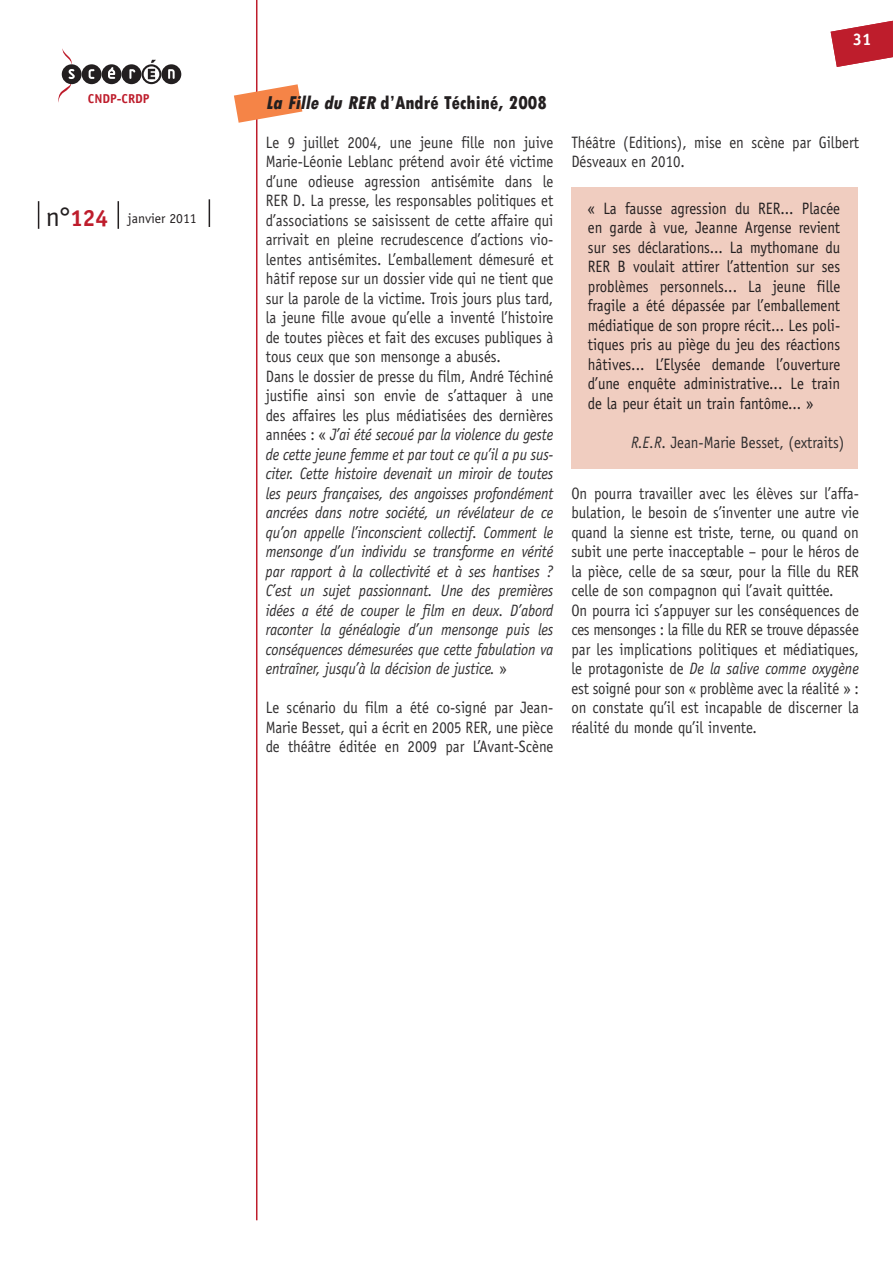
<style>
.page{position:relative;width:893px;height:1263px;background:#fff}
.page>*{position:absolute;margin:0;border:0;box-sizing:border-box;transform-origin:0 0}
.t1{font:800 condensed 19.5px "Tw Cen";color:#231f20}
.t2{font:700 16.8px "Officina Sans Std";color:#fff}
.t3{font:16.5px/19.5px "Officina Sans Std";color:#312f30;scale:.9 1}
.t4{font:16.5px/19.5px "Officina Sans Std";color:#231f20;text-align:justify;scale:.9 1}
.t5{font:13.65px "Officina Sans Std";color:#231f20}
.t6{font:700 12.9px "Officina Sans Std";color:#be1d2c}
.s1{font-size:27.3px}
.s2{font-weight:700;font-size:23.4px;color:#be1d2c}
.s3{font-style:italic}
</style>
<div class="page">
<hr style="left:256px;top:0;width:1px;height:1220px;background:#be1d2c">
<svg style="left:209px;top:199px;width:1px;height:28px"></svg>
<svg style="left:38px;top:201px;width:1px;height:28px"></svg>
<svg style="left:118px;top:201px;width:1px;height:28px"></svg>
<svg style="left:58px;top:48px;width:123px;height:55px"></svg>
<svg style="left:831px;top:21px;width:62px;height:46px"></svg>
<svg style="left:234px;top:84px;width:68px;height:39px"></svg>
<div style="left:571px;top:187px;width:286px;height:282px;background:#f0cdc0"></div>
<p class="t6" style="left:88px;top:90px;width:63px">CNDP-CRDP</p>
<p class="t5" style="left:46px;top:210px;width:152px"><span class="s1">n°</span><span class="s2">124</span> janvier 2011</p>
<p class="t2" style="left:853px;top:29px;width:20px">31</p>
<p class="t1" style="left:266px;top:92px;width:283px"><span class="s3">La Fille du RER</span> d’André Téchiné, 2008</p>
<p class="t3" style="left:266px;top:132px;width:321px">Le 9 juillet 2004, une jeune fille non juive Marie-Léonie Leblanc prétend avoir été victime d’une odieuse agression antisémite dans le RER D. La presse, les responsables politiques et d’associations se saisissent de cette affaire qui arrivait en pleine recrudescence d’actions vio&shy;lentes antisémites. L’emballement démesuré et hâtif repose sur un dossier vide qui ne tient que sur la parole de la victime. Trois jours plus tard, la jeune fille avoue qu’elle a inventé l’histoire de toutes pièces et fait des excuses publiques à tous ceux que son mensonge a abusés.<br>Dans le dossier de presse du film, André Téchiné justifie ainsi son envie de s’attaquer à une des affaires les plus médiatisées des dernières années : « <span class="s3">J’ai été secoué par la violence du geste de cette jeune femme et par tout ce qu’il a pu sus&shy;citer. Cette histoire devenait un miroir de toutes les peurs françaises, des angoisses profondément ancrées dans notre société, un révélateur de ce qu’on appelle l’inconscient collectif. Comment le mensonge d’un individu se transforme en vérité par rapport à la collectivité et à ses hantises ?<br>C’est un sujet passionnant. Une des premières idées a été de couper le film en deux. D’abord raconter la généalogie d’un mensonge puis les conséquences démesurées que cette fabulation va entraîner, jusqu’à la décision de justice.</span> »</p>
<p class="t3" style="left:266px;top:698px;width:321px;text-align:justify">Le scénario du film a été co-signé par Jean-Marie Besset, qui a écrit en 2005 RER, une pièce de théâtre éditée en 2009 par L’Avant-Scène</p>
<p class="t3" style="left:571px;top:132px;width:321px">Théâtre (Editions), mise en scène par Gilbert<br>Désveaux en 2010.</p>
<p class="t4" style="left:588px;top:198px;width:282px">« La fausse agression du RER... Placée en garde à vue, Jeanne Argense revient sur ses déclarations... La mythomane du RER B voulait attirer l’attention sur ses problèmes personnels... La jeune fille fragile a été dépassée par l’emballement médiatique de son propre récit... Les poli&shy;tiques pris au piège du jeu des réactions hâtives... L’Elysée demande l’ouverture d’une enquête administrative... Le train de la peur était un train fantôme... »</p>
<p class="t3" style="left:631px;top:432px;width:239px"><span class="s3">R.E.R</span>. Jean-Marie Besset, (extraits)</p>
<p class="t3" style="left:571px;top:483px;width:321px">On pourra travailler avec les élèves sur l’affa&shy;bulation, le besoin de s’inventer une autre vie quand la sienne est triste, terne, ou quand on subit une perte inacceptable – pour le héros de la pièce, celle de sa sœur, pour la fille du RER celle de son compagnon qui l’avait quittée.<br>On pourra ici s’appuyer sur les conséquences de ces mensonges : la fille du RER se trouve dépassée par les implications politiques et médiatiques, le protagoniste de <span class="s3">De la salive comme oxygène </span>est soigné pour son « problème avec la réalité » : on constate qu’il est incapable de discerner la réalité du monde qu’il invente.</p>
</div>
